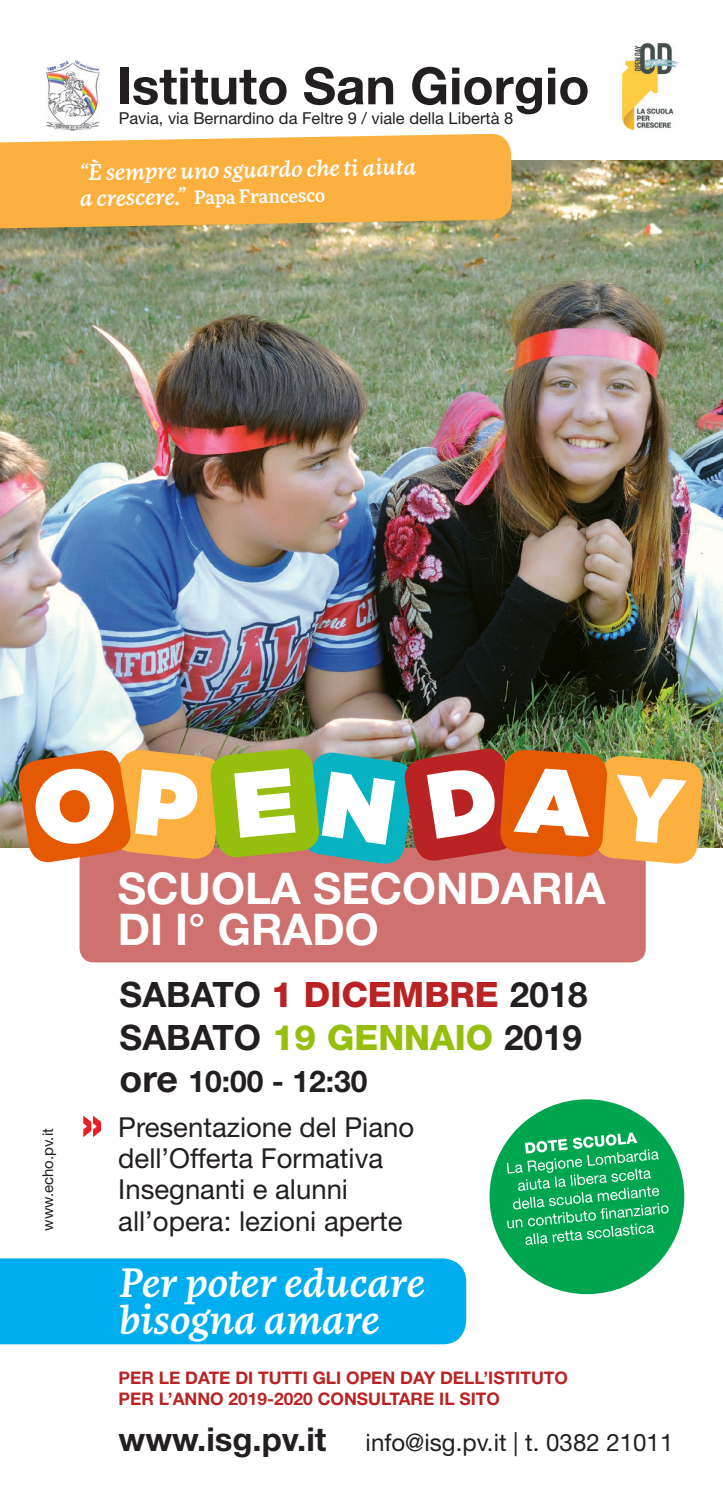
<style>
.page{position:relative;width:723px;height:1503px;background:#fff}
.page>*{position:absolute;margin:0;border:0;box-sizing:border-box;transform-origin:0 0}
.t1{font:700 51.25px "Helvetica Neue LT Std";color:#231f20}
.t2{font:700 43.75px "Helvetica Neue LT Std";color:#fff}
.t3{font:italic 500 38.75px "More Pro";color:#fff}
.t4{font:700 35px "Helvetica Neue LT Std";color:#231f20}
.t5{font:700 33px "Helvetica Neue LT Std";color:#231f20}
.t6{font:700 30px "Helvetica Neue LT Std";color:#231f20}
.t7{font:27.5px "Helvetica Neue LT Std";color:#231f20}
.t8{font:24px "Helvetica Neue LT Std";color:#231f20}
.t9{font:italic 500 21.75px "More Pro";color:#fff}
.t10{font:500 18.25px "More Pro";color:#fff}
.t11{font:700 17.25px "Helvetica Neue LT Std";color:#b92324}
.t12{font:16.5px "Helvetica Neue LT Std";color:#231f20}
.t13{font:15px "Helvetica Neue LT Std";color:#231f20}
.s1{font-style:italic;font-size:21.75px}
.s2{font-weight:800;color:#b92324}
.s3{font-weight:800;color:#96bf0d}
.s4{font-size:37.5px}
</style>
<div class="page">
<img style="left:0;top:161px;width:723px;height:687px">
<svg style="left:0;top:133px;width:512px;height:97px;background:#f5b34c"></svg>
<img style="left:46px;top:60px;width:54px;height:71px">
<img style="left:622px;top:42px;width:57px;height:89px">
<div style="left:80px;top:848px;width:566px;height:114px;background:#ce716f;border-radius:14px"></div>
<svg style="left:16px;top:746px;width:688px;height:120px"></svg>
<div style="left:489px;top:1099px;width:195px;height:195px;background:#00a54f;border-radius:50%"></div>
<svg style="left:507px;top:1132px;width:162px;height:113px"></svg>
<svg style="left:83px;top:1115px;width:18px;height:22px"></svg>
<div style="left:0;top:1258px;width:466px;height:86px;background:#00aeef"></div>
<p class="t1" style="left:117px;top:54px;width:474px">Istituto San Giorgio</p>
<p class="t12" style="left:119px;top:108px;width:396px">Pavia, via Bernardino da Feltre 9 / viale della Libertà 8</p>
<p class="t9" style="left:79px;top:157px;width:338px;rotate:-1deg">“È sempre uno sguardo che ti aiuta</p>
<p class="t10" style="left:80px;top:186px;width:247px;rotate:-1deg"><span class="s1">a crescere.”</span> Papa Francesco</p>
<p class="t13" style="left:39px;top:1230px;width:104px;rotate:-90deg">www.echo.pv.it</p>
<p class="t2" style="left:118px;top:861px;width:489px">SCUOLA SECONDARIA</p>
<p class="t2" style="left:118px;top:902px;width:263px">DI I° GRADO</p>
<p class="t4" style="left:120px;top:973px;width:470px">SABATO <span class="s2">1 DICEMBRE</span> 2018</p>
<p class="t4" style="left:120px;top:1015px;width:464px">SABATO <span class="s3">19 GENNAIO</span> 2019</p>
<p class="t6" style="left:120px;top:1062px;width:249px"><span class="s4">ore</span> 10:00 - 12:30</p>
<p class="t7" style="left:118px;top:1111px;width:297px">Presentazione del Piano</p>
<p class="t7" style="left:118px;top:1142px;width:266px">dell’Offerta Formativa</p>
<p class="t7" style="left:118px;top:1173px;width:231px">Insegnanti e alunni</p>
<p class="t7" style="left:118px;top:1204px;width:286px">all’opera: lezioni aperte</p>
<p class="t3" style="left:120px;top:1255px;width:307px">Per poter educare</p>
<p class="t3" style="left:120px;top:1292px;width:261px">bisogna amare</p>
<p class="t11" style="left:119px;top:1367px;width:451px">PER LE DATE DI TUTTI GLI OPEN DAY DELL’ISTITUTO</p>
<p class="t11" style="left:119px;top:1388px;width:383px">PER L’ANNO 2019-2020 CONSULTARE IL SITO</p>
<p class="t5" style="left:119px;top:1418px;width:209px">www.isg.pv.it</p>
<p class="t8" style="left:366px;top:1428px;width:309px">info@isg.pv.it | t. 0382 21011</p>
</div>
